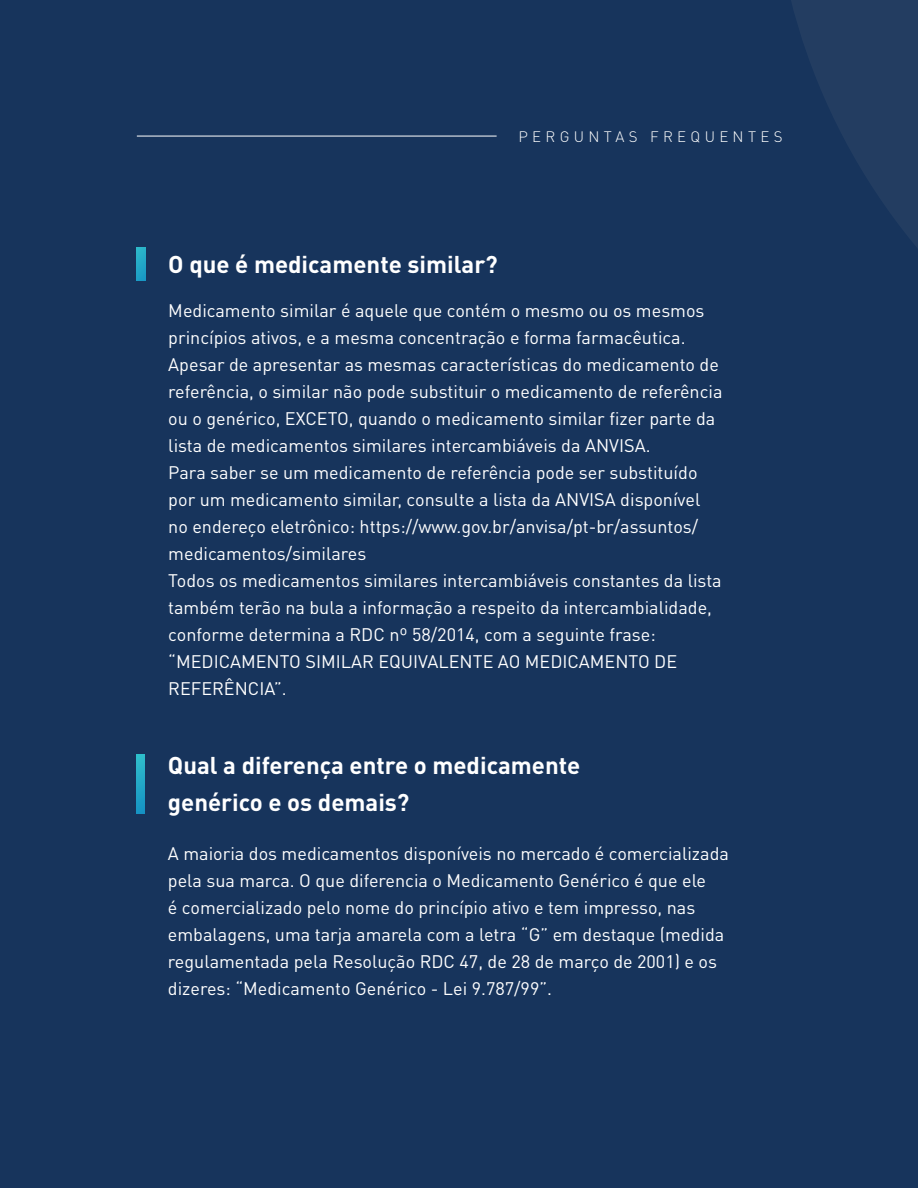
<style>
.page{position:relative;width:918px;height:1188px;background:#17345c}
.page>*{position:absolute;margin:0;border:0;box-sizing:border-box;transform-origin:0 0}
.t1{font:700 24px/36.9px "DIN Pro";color:#fff}
.t2{font:18px/27px "DIN Pro";color:#fff}
.t3{font:300 15px "DIN Pro";letter-spacing:.29em;color:#fff}
</style>
<div class="page">
<hr style="left:137px;top:136px;width:360px;height:1px;background:#fff">
<svg style="left:791px;top:0;width:127px;height:248px;fill:#233d61"></svg>
<svg style="left:137px;top:248px;width:8px;height:33px"></svg>
<svg style="left:136px;top:754px;width:9px;height:60px"></svg>
<p class="t3" style="left:518px;top:127px;width:266px">PERGUNTAS FREQUENTES</p>
<h1 class="t1" style="left:168px;top:245px;width:331px">O que é medicamente similar?</h1>
<p class="t2" style="left:168px;top:296px;width:556px">Medicamento similar é aquele que contém o mesmo ou os mesmos princípios ativos, e a mesma concentração e forma farmacêutica.<br>Apesar de apresentar as mesmas características do medicamento de referência, o similar não pode substituir o medicamento de referência ou o genérico, EXCETO, quando o medicamento similar fizer parte da lista de medicamentos similares intercambiáveis da ANVISA.<br>Para saber se um medicamento de referência pode ser substituído por um medicamento similar, consulte a lista da ANVISA disponível no endereço eletrônico: https://www.gov.br/anvisa/pt-br/assuntos/ medicamentos/similares<br>Todos os medicamentos similares intercambiáveis constantes da lista também terão na bula a informação a respeito da intercambialidade, conforme determina a RDC nº 58/2014, com a seguinte frase: “MEDICAMENTO SIMILAR EQUIVALENTE AO MEDICAMENTO DE REFERÊNCIA”.</p>
<h1 class="t1" style="left:168px;top:746px;width:414px">Qual a diferença entre o medicamente genérico e os demais?</h1>
<p class="t2" style="left:168px;top:839px;width:563px">A maioria dos medicamentos disponíveis no mercado é comercializada pela sua marca. O que diferencia o Medicamento Genérico é que ele<br>é comercializado pelo nome do princípio ativo e tem impresso, nas embalagens, uma tarja amarela com a letra “G” em destaque (medida regulamentada pela Resolução RDC 47, de 28 de março de 2001) e os dizeres: “Medicamento Genérico - Lei 9.787/99”.</p>
</div>
